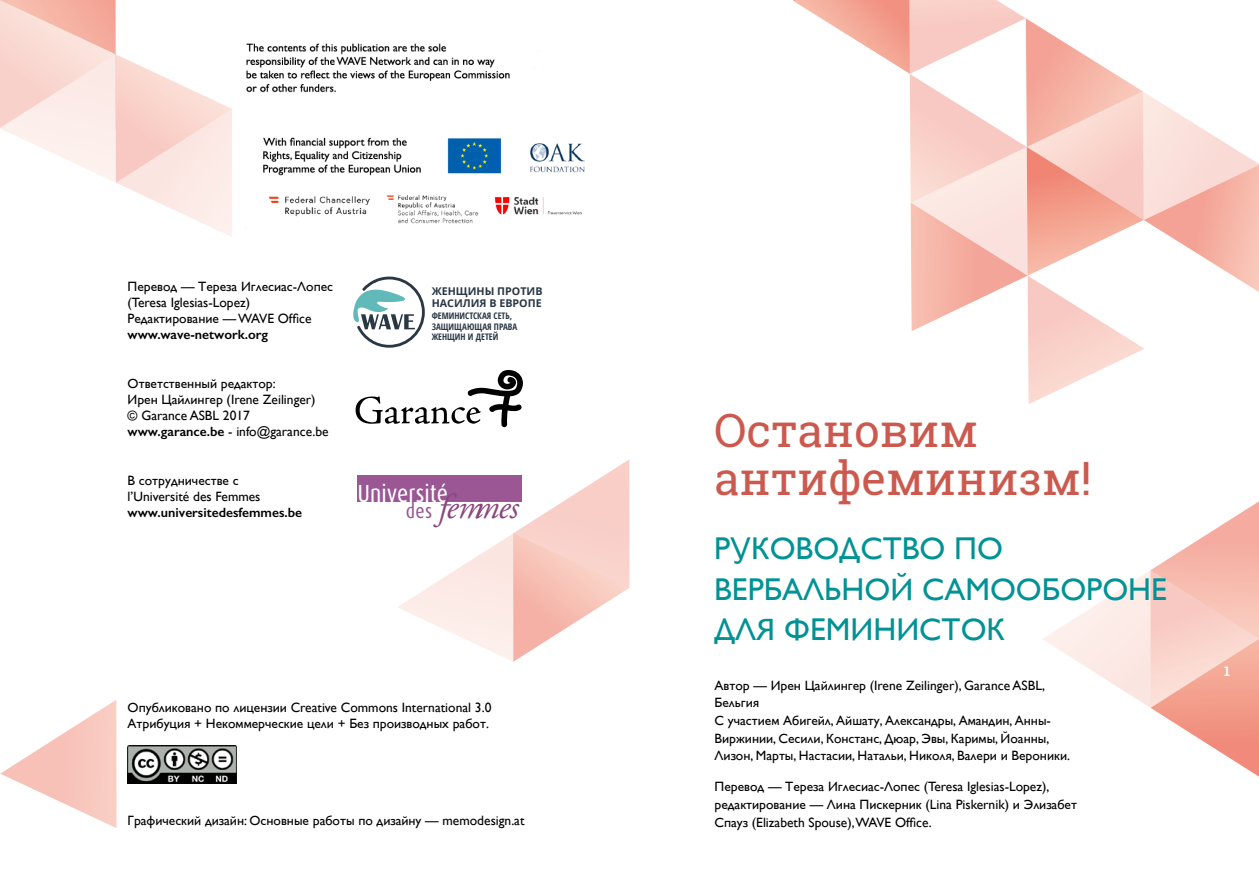
<style>
.page{position:relative;width:1259px;height:893px;background:#fff}
.page>*{position:absolute;margin:0;border:0;box-sizing:border-box;transform-origin:0 0}
.t1{font:45.9px/48.8px "Roboto Slab";color:#cc594d}
.t2{font:italic 34.8px "Adobe Garamond";letter-spacing:-.03em;color:#8c467d}
.t3{font:31.5px/40.2px "Gill Sans";color:#009295}
.t4{font:24.75px "Dax Condensed";letter-spacing:.005em;color:#fff}
.t5{font:13.5px/16.2px "Gill Sans";color:#000}
.t6{font:600 13.5px "Gill Sans";color:#000}
.t7{font:700 13.5px "Roboto Slab";color:#fff}
.t8{font:700 10.65px/12px "Open Sans";color:#2a3744}
.t9{font:700 condensed 9px/10.5px "Open Sans";color:#2a3744}
.s1{font-weight:600}
.s2{font-family:"Dax Condensed";font-style:normal;font-size:20.4px;color:#9a5794}
.s3{font-family:"Dax Condensed";font-style:normal;font-size:20.25px;color:#9a5794}
</style>
<div class="page">
<svg style="left:0;top:700px;width:117px;height:128px"></svg>
<svg style="left:0;top:0;width:232px;height:237px"></svg>
<svg style="left:1043px;top:501px;width:216px;height:276px"></svg>
<svg style="left:398px;top:460px;width:231px;height:202px"></svg>
<div style="left:357px;top:475px;width:164px;height:27px;background:#9a5794"></div>
<img style="left:128px;top:745px;width:108px;height:38px">
<svg style="left:355px;top:370px;width:168px;height:57px"></svg>
<svg style="left:793px;top:0;width:466px;height:404px"></svg>
<svg style="left:353px;top:277px;width:72px;height:71px"></svg>
<img style="left:245px;top:43px;width:340px;height:186px">
<p class="t5" style="left:128px;top:278px;width:207px">Перевод — Тереза Иглесиас-Лопес (Teresa Iglesias-Lopez)<br>Редактирование — WAVE Office</p>
<p class="t6" style="left:128px;top:326px;width:142px">www.wave-network.org</p>
<p class="t5" style="left:128px;top:375px;width:202px">Ответственный редактор:<br>Ирен Цайлингер (Irene Zeilinger) © Garance ASBL 2017 <span class="s1">www.garance.be</span> - info@garance.be</p>
<p class="t5" style="left:128px;top:472px;width:134px">В сотрудничестве с l’Université des Femmes</p>
<p class="t6" style="left:128px;top:505px;width:176px">www.universitedesfemmes.be</p>
<p class="t8" style="left:432px;top:284px;width:112px">ЖЕНЩИНЫ ПРОТИВ<br>НАСИЛИЯ В ЕВРОПЕ</p>
<p class="t9" style="left:432px;top:310px;width:87px">ФЕМИНИСТСКАЯ СЕТЬ,<br>ЗАЩИЩАЮЩАЯ ПРАВА<br>ЖЕНЩИН И ДЕТЕЙ</p>
<h3 class="t4" style="left:357px;top:479px;width:92px">Université</h3>
<h2 class="t2" style="left:406px;top:488px;width:113px"><span class="s2">d</span><span class="s3">es</span> femmes</h2>
<p class="t5" style="left:128px;top:699px;width:365px">Опубликовано по лицензии Creative Commons International 3.0<br>Атрибуция + Некоммерческие цели + Без производных работ.</p>
<p class="t5" style="left:128px;top:812px;width:398px">Графический дизайн: Основные работы по дизайну — memodesign.at</p>
<h1 class="t1" style="left:714px;top:405px;width:379px">Остановим антифеминизм!</h1>
<h3 class="t3" style="left:714px;top:528px;width:454px">РУКОВОДСТВО ПО<br>ВЕРБАЛЬНОЙ САМООБОРОНЕ<br>ДЛЯ ФЕМИНИСТОК</h3>
<p class="t5" style="left:714px;top:676px;width:357px;line-height:17.7px">Автор — Ирен Цайлингер (Irene Zeilinger), Garance ASBL, Бельгия<br>С участием Абигейл, Айшату, Александры, Амандин, Анны-Виржинии, Сесили, Констанс, Дюар, Эвы, Каримы, Йоанны, Лизон, Марты, Настасии, Натальи, Николя, Валери и Вероники.</p>
<p class="t5" style="left:714px;top:777px;width:364px;line-height:17.9px">Перевод — Тереза Иглесиас-Лопес (Teresa Iglesias-Lopez), редактирование — Лина Пискерник (Lina Piskernik) и Элизабет<br>Спауз (Elizabeth Spouse),WAVE Office.</p>
<p class="t7" style="left:1224px;top:662px;width:7px">1</p>
</div>
